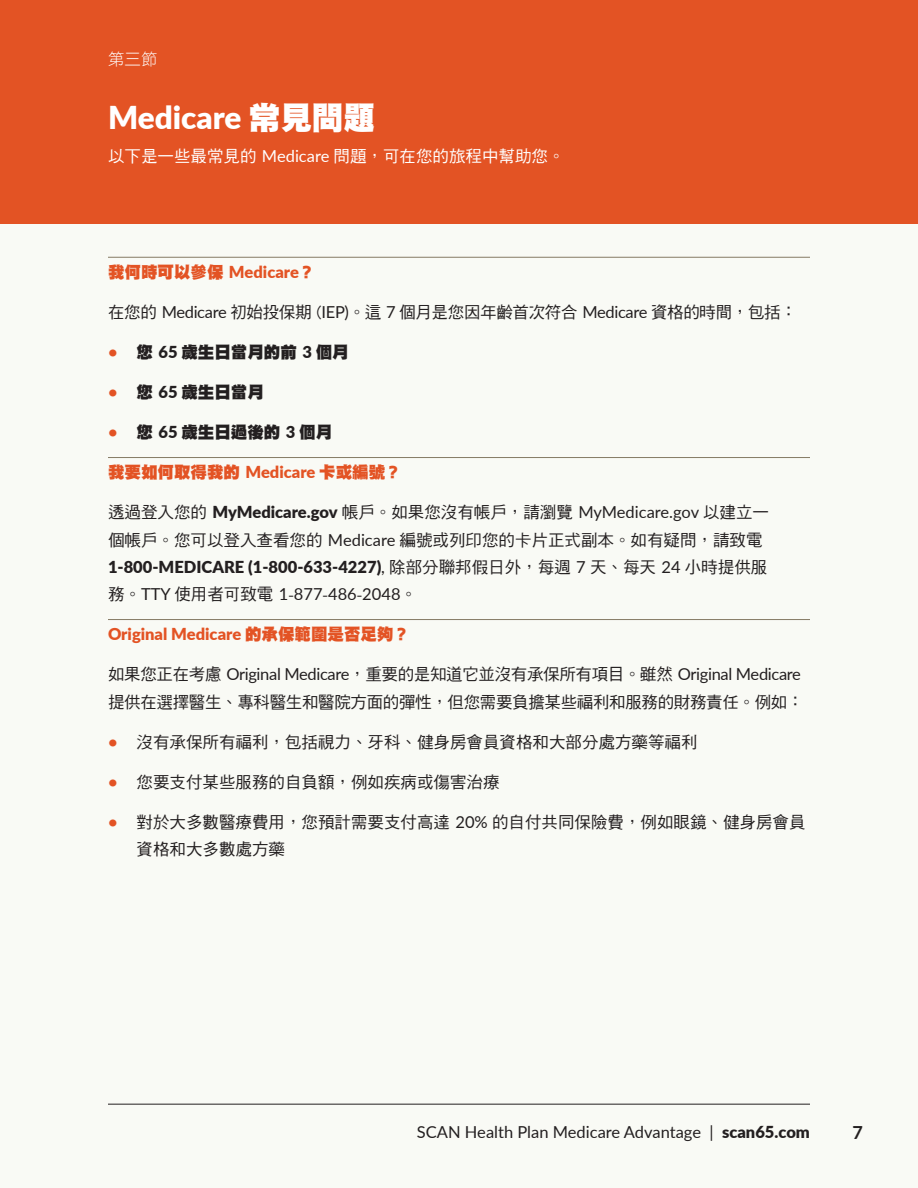
<style>
.page{position:relative;width:918px;height:1188px;background:#f9faf5}
.page>*{position:absolute;margin:0;border:0;box-sizing:border-box;transform-origin:0 0}
.t1{font:900 31.5px "Lato";color:#fff}
.t2{font:700 18px "Lato";color:#231f20}
.t3{font:16.5px/27.3px "DF Hei Std W5";color:#231f20}
.t4{font:16.5px/27.3px "DF Hei Std W5";letter-spacing:-.02em;color:#231f20}
.t5{font:16.5px "Lato";color:#231f20}
.t6{font:16.5px "DF Hei Std W12";color:#e35324}
.t7{font:16.5px "DF Hei Std W12";color:#231f20}
.t8{font:16.5px "DF Hei Std W5";color:#fff}
.t9{font:900 16.5px "Lato";color:#e35324}
.t10{font:16.5px "DF Hei Std W3";color:#fff}
.s1{font-family:"DF Hei Std W12";font-weight:400}
.s2{font-family:"Lato"}
.s3{font-family:"Lato";font-weight:900}
.s4{font-family:"Lato";font-weight:700;color:#e35324}
.s5{font-weight:900}
</style>
<div class="page">
<hr style="left:108px;top:1104px;width:702px;height:1px;background:#231f20">
<div style="left:0;top:0;width:918px;height:224px;background:#e35324"></div>
<hr style="left:108px;top:257px;width:702px;height:1px;background:#857a64">
<hr style="left:108px;top:457px;width:702px;height:1px;background:#857a64">
<hr style="left:108px;top:619px;width:702px;height:1px;background:#857a64">
<p class="t10" style="left:108px;top:50px;width:51px">第三節</p>
<p class="t1" style="left:108px;top:94px;width:268px">Medicare <span class="s1">常見問題</span></p>
<p class="t8" style="left:108px;top:147px;width:458px">以下是一些最常見的 <span class="s2">Medicare</span> 問題，可在您的旅程中幫助您。</p>
<p class="t6" style="left:108px;top:263px;width:209px">我何時可以參保 <span class="s3">Medicare</span>？</p>
<p class="t4" style="left:108px;top:298px;width:690px">在您的 <span class="s2">Medicare</span> 初始投保期 (<span class="s2">IEP)</span>。這 <span class="s2">7</span> 個月是您因年齡首次符合 <span class="s2">Medicare</span> 資格的時間，包括：</p>
<p class="t7" style="left:108px;top:343px;width:242px"><span class="s4">•</span> 您 <span class="s3">65</span> 歲生日當月的前 <span class="s3">3</span> 個月</p>
<p class="t7" style="left:108px;top:383px;width:157px"><span class="s4">•</span> 您 <span class="s3">65</span> 歲生日當月</p>
<p class="t7" style="left:108px;top:423px;width:226px"><span class="s4">•</span> 您 <span class="s3">65</span> 歲生日過後的 <span class="s3">3</span> 個月</p>
<p class="t6" style="left:108px;top:463px;width:295px">我要如何取得我的 <span class="s3">Medicare</span> 卡或編號？</p>
<p class="t3" style="left:108px;top:498px;width:663px">透過登入您的 <span class="s3">MyMedicare.gov</span> 帳戶。如果您沒有帳戶，請瀏覽 <span class="s2">MyMedicare.gov</span> 以建立一個帳戶。您可以登入查看您的 <span class="s2">Medicare</span> 編號或列印您的卡片正式副本。如有疑問，請致電<span class="s3">1-800-MEDICARE (1-800-633-4227)</span><span class="s2">,</span> 除部分聯邦假日外，每週 <span class="s2">7</span> 天、每天 <span class="s2">24</span> 小時提供服務。<span class="s2">TTY</span> 使用者可致電 <span class="s2">1</span>‑<span class="s2">877</span>‑<span class="s2">486</span>‑<span class="s2">2048</span>。</p>
<p class="t9" style="left:108px;top:622px;width:304px">Original Medicare <span class="s1">的承保範圍是否足夠？</span></p>
<p class="t4" style="left:108px;top:660px;width:697px">如果您正在考慮 <span class="s2">Original Medicare</span>，重要的是知道它並沒有承保所有項目。雖然 <span class="s2">Original Medicare</span>提供在選擇醫生、專科醫生和醫院方面的彈性，但您需要負擔某些福利和服務的財務責任。例如：</p>
<p class="t3" style="left:108px;top:728px;width:591px"><span class="s4">•</span> 沒有承保所有福利，包括視力、牙科、健身房會員資格和大部分處方藥等福利</p>
<p class="t3" style="left:108px;top:768px;width:393px"><span class="s4">•</span> 您要支付某些服務的自負額，例如疾病或傷害治療</p>
<p class="t3" style="left:136px;top:808px;width:671px;text-indent:-28px"><span class="s4">•</span> 對於大多數醫療費用，您預計需要支付高達 <span class="s2">20%</span> 的自付共同保險費，例如眼鏡、健身房會員資格和大多數處方藥</p>
<p class="t5" style="left:417px;top:1120px;width:395px">SCAN Health Plan Medicare Advantage | <span class="s5">scan65.com</span></p>
<p class="t2" style="left:852px;top:1120px;width:12px">7</p>
</div>
